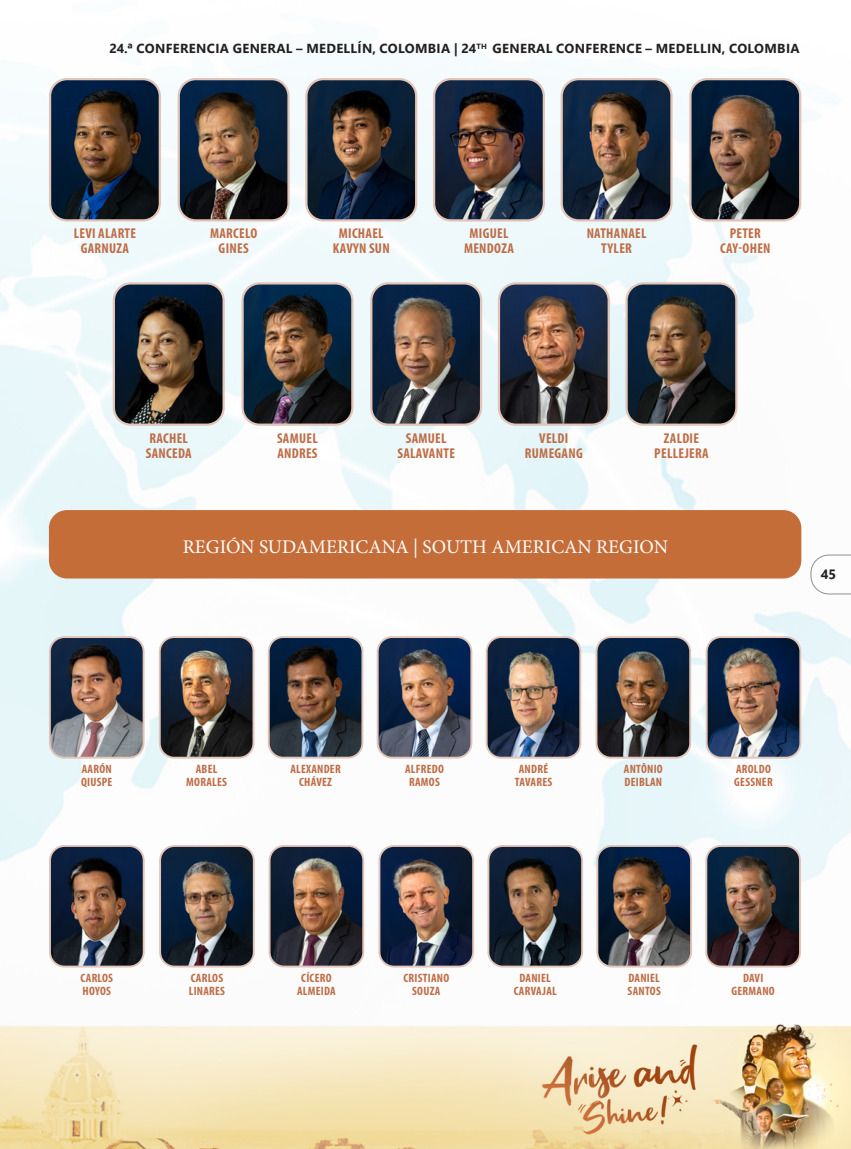
<style>
.page{position:relative;width:851px;height:1149px;background:#fff}
.page>*{position:absolute;margin:0;border:0;box-sizing:border-box;transform-origin:0 0}
.t1{font:19.35px "Minion Pro";color:#fff}
.t2{font:700 condensed 14.25px "Myriad Pro";letter-spacing:.02em;color:#be6d47}
.t3{font:700 13.5px "Segoe UI";color:#231f20}
.t4{font:700 13.05px "Segoe UI";letter-spacing:.025em;color:#231f20}
.t5{font:700 condensed 12.15px "Myriad Pro";letter-spacing:.02em;color:#be6d47}
</style>
<div class="page">
<img style="left:0;top:49px;width:850px;height:1099px">
<img style="left:50px;top:79px;width:110px;height:141px">
<div style="left:49px;top:78px;width:112px;height:143px;border:2px solid #e2c4b8;border-radius:17px"></div>
<img style="left:242px;top:283px;width:110px;height:141px">
<div style="left:241px;top:282px;width:112px;height:143px;border:2px solid #e2c4b8;border-radius:17px"></div>
<img style="left:114px;top:283px;width:110px;height:141px">
<div style="left:113px;top:282px;width:112px;height:143px;border:2px solid #e2c4b8;border-radius:17px"></div>
<img style="left:179px;top:79px;width:109px;height:141px">
<div style="left:178px;top:78px;width:111px;height:143px;border:2px solid #e2c4b8;border-radius:17px"></div>
<img style="left:371px;top:283px;width:110px;height:141px">
<div style="left:370px;top:282px;width:112px;height:143px;border:2px solid #e2c4b8;border-radius:17px"></div>
<img style="left:306px;top:79px;width:110px;height:141px">
<div style="left:305px;top:78px;width:112px;height:143px;border:2px solid #e2c4b8;border-radius:17px"></div>
<img style="left:499px;top:283px;width:109px;height:141px">
<div style="left:497px;top:282px;width:112px;height:143px;border:2px solid #e2c4b8;border-radius:17px"></div>
<img style="left:434px;top:79px;width:109px;height:141px">
<div style="left:433px;top:78px;width:112px;height:143px;border:2px solid #e2c4b8;border-radius:17px"></div>
<img style="left:626px;top:283px;width:110px;height:141px">
<div style="left:625px;top:282px;width:112px;height:143px;border:2px solid #e2c4b8;border-radius:17px"></div>
<img style="left:561px;top:79px;width:110px;height:141px">
<div style="left:560px;top:78px;width:112px;height:143px;border:2px solid #e2c4b8;border-radius:17px"></div>
<img style="left:690px;top:79px;width:110px;height:141px">
<div style="left:689px;top:78px;width:112px;height:143px;border:2px solid #e2c4b8;border-radius:17px"></div>
<div style="left:49px;top:510px;width:752px;height:68px;background:#c56d39;border-radius:18px"></div>
<img style="left:50px;top:637px;width:93px;height:120px">
<div style="left:49px;top:636px;width:95px;height:122px;border:2px solid #e2c4b8;border-radius:15px"></div>
<img style="left:269px;top:845px;width:94px;height:121px">
<div style="left:268px;top:844px;width:96px;height:123px;border:2px solid #e2c4b8;border-radius:15px"></div>
<img style="left:50px;top:845px;width:94px;height:121px">
<div style="left:49px;top:844px;width:96px;height:123px;border:2px solid #e2c4b8;border-radius:15px"></div>
<img style="left:160px;top:845px;width:94px;height:121px">
<div style="left:159px;top:844px;width:96px;height:123px;border:2px solid #e2c4b8;border-radius:15px"></div>
<img style="left:160px;top:637px;width:93px;height:120px">
<div style="left:159px;top:636px;width:95px;height:122px;border:2px solid #e2c4b8;border-radius:15px"></div>
<img style="left:379px;top:845px;width:94px;height:121px">
<div style="left:378px;top:844px;width:96px;height:123px;border:2px solid #e2c4b8;border-radius:15px"></div>
<img style="left:269px;top:637px;width:93px;height:120px">
<div style="left:268px;top:636px;width:95px;height:122px;border:2px solid #e2c4b8;border-radius:15px"></div>
<img style="left:488px;top:845px;width:94px;height:121px">
<div style="left:487px;top:844px;width:96px;height:123px;border:2px solid #e2c4b8;border-radius:15px"></div>
<img style="left:377px;top:637px;width:94px;height:120px">
<div style="left:376px;top:636px;width:96px;height:122px;border:2px solid #e2c4b8;border-radius:15px"></div>
<img style="left:597px;top:845px;width:94px;height:121px">
<div style="left:596px;top:844px;width:96px;height:123px;border:2px solid #e2c4b8;border-radius:15px"></div>
<img style="left:486px;top:637px;width:94px;height:120px">
<div style="left:485px;top:636px;width:96px;height:122px;border:2px solid #e2c4b8;border-radius:15px"></div>
<img style="left:706px;top:845px;width:93px;height:121px">
<div style="left:705px;top:844px;width:95px;height:123px;border:2px solid #e2c4b8;border-radius:15px"></div>
<img style="left:596px;top:637px;width:94px;height:120px">
<div style="left:595px;top:636px;width:96px;height:122px;border:2px solid #e2c4b8;border-radius:15px"></div>
<img style="left:706px;top:637px;width:94px;height:120px">
<div style="left:705px;top:636px;width:96px;height:122px;border:2px solid #e2c4b8;border-radius:15px"></div>
<svg style="left:810px;top:554px;width:40px;height:40px"></svg>
<p class="t4" style="left:109px;top:36px;width:691px">24.ª CONFERENCIA GENERAL – MEDELLÍN, COLOMBIA | 24<sup>TH</sup> GENERAL CONFERENCE – MEDELLIN, COLOMBIA</p>
<p class="t2" style="left:74px;top:225px;width:64px">LEVI ALARTE</p>
<p class="t2" style="left:81px;top:240px;width:50px">GARNUZA</p>
<p class="t2" style="left:210px;top:225px;width:49px">MARCELO</p>
<p class="t2" style="left:219px;top:240px;width:31px">GINES</p>
<p class="t2" style="left:339px;top:225px;width:46px">MICHAEL</p>
<p class="t2" style="left:333px;top:240px;width:58px">KAVYN SUN</p>
<p class="t2" style="left:469px;top:225px;width:40px">MIGUEL</p>
<p class="t2" style="left:464px;top:240px;width:51px">MENDOZA</p>
<p class="t2" style="left:586px;top:225px;width:61px">NATHANAEL</p>
<p class="t2" style="left:601px;top:240px;width:32px">TYLER</p>
<p class="t2" style="left:729px;top:225px;width:33px">PETER</p>
<p class="t2" style="left:720px;top:240px;width:52px">CAY-OHEN</p>
<p class="t2" style="left:149px;top:429px;width:40px">RACHEL</p>
<p class="t2" style="left:146px;top:444px;width:47px">SANCEDA</p>
<p class="t2" style="left:277px;top:429px;width:42px">SAMUEL</p>
<p class="t2" style="left:277px;top:444px;width:42px">ANDRES</p>
<p class="t2" style="left:405px;top:429px;width:42px">SAMUEL</p>
<p class="t2" style="left:397px;top:444px;width:59px">SALAVANTE</p>
<p class="t2" style="left:539px;top:429px;width:31px">VELDI</p>
<p class="t2" style="left:525px;top:444px;width:59px">RUMEGANG</p>
<p class="t2" style="left:663px;top:429px;width:37px">ZALDIE</p>
<p class="t2" style="left:654px;top:444px;width:56px">PELLEJERA</p>
<p class="t1" style="left:183px;top:533px;width:486px">REGIÓN SUDAMERICANA | SOUTH AMERICAN REGION</p>
<p class="t3" style="left:820px;top:561px;width:17px">45</p>
<p class="t5" style="left:82px;top:761px;width:31px">AARÓN</p>
<p class="t5" style="left:81px;top:773px;width:33px">QIUSPE</p>
<p class="t5" style="left:196px;top:761px;width:23px">ABEL</p>
<p class="t5" style="left:186px;top:773px;width:42px">MORALES</p>
<p class="t5" style="left:290px;top:761px;width:52px">ALEXANDER</p>
<p class="t5" style="left:299px;top:773px;width:34px">CHÁVEZ</p>
<p class="t5" style="left:405px;top:761px;width:40px">ALFREDO</p>
<p class="t5" style="left:409px;top:773px;width:32px">RAMOS</p>
<p class="t5" style="left:518px;top:761px;width:31px">ANDRÉ</p>
<p class="t5" style="left:514px;top:773px;width:39px">TAVARES</p>
<p class="t5" style="left:623px;top:761px;width:40px">ANTÔNIO</p>
<p class="t5" style="left:624px;top:773px;width:39px">DEIBLAN</p>
<p class="t5" style="left:736px;top:761px;width:36px">AROLDO</p>
<p class="t5" style="left:734px;top:773px;width:40px">GESSNER</p>
<p class="t5" style="left:81px;top:969px;width:34px">CARLOS</p>
<p class="t5" style="left:83px;top:982px;width:30px">HOYOS</p>
<p class="t5" style="left:191px;top:969px;width:34px">CARLOS</p>
<p class="t5" style="left:189px;top:982px;width:38px">LINARES</p>
<p class="t5" style="left:301px;top:969px;width:32px">CÍCERO</p>
<p class="t5" style="left:297px;top:982px;width:40px">ALMEIDA</p>
<p class="t5" style="left:403px;top:969px;width:47px">CRISTIANO</p>
<p class="t5" style="left:412px;top:982px;width:30px">SOUZA</p>
<p class="t5" style="left:519px;top:969px;width:33px">DANIEL</p>
<p class="t5" style="left:513px;top:982px;width:45px">CARVAJAL</p>
<p class="t5" style="left:628px;top:969px;width:33px">DANIEL</p>
<p class="t5" style="left:627px;top:982px;width:35px">SANTOS</p>
<p class="t5" style="left:742px;top:969px;width:22px">DAVI</p>
<p class="t5" style="left:731px;top:982px;width:45px">GERMANO</p>
</div>
